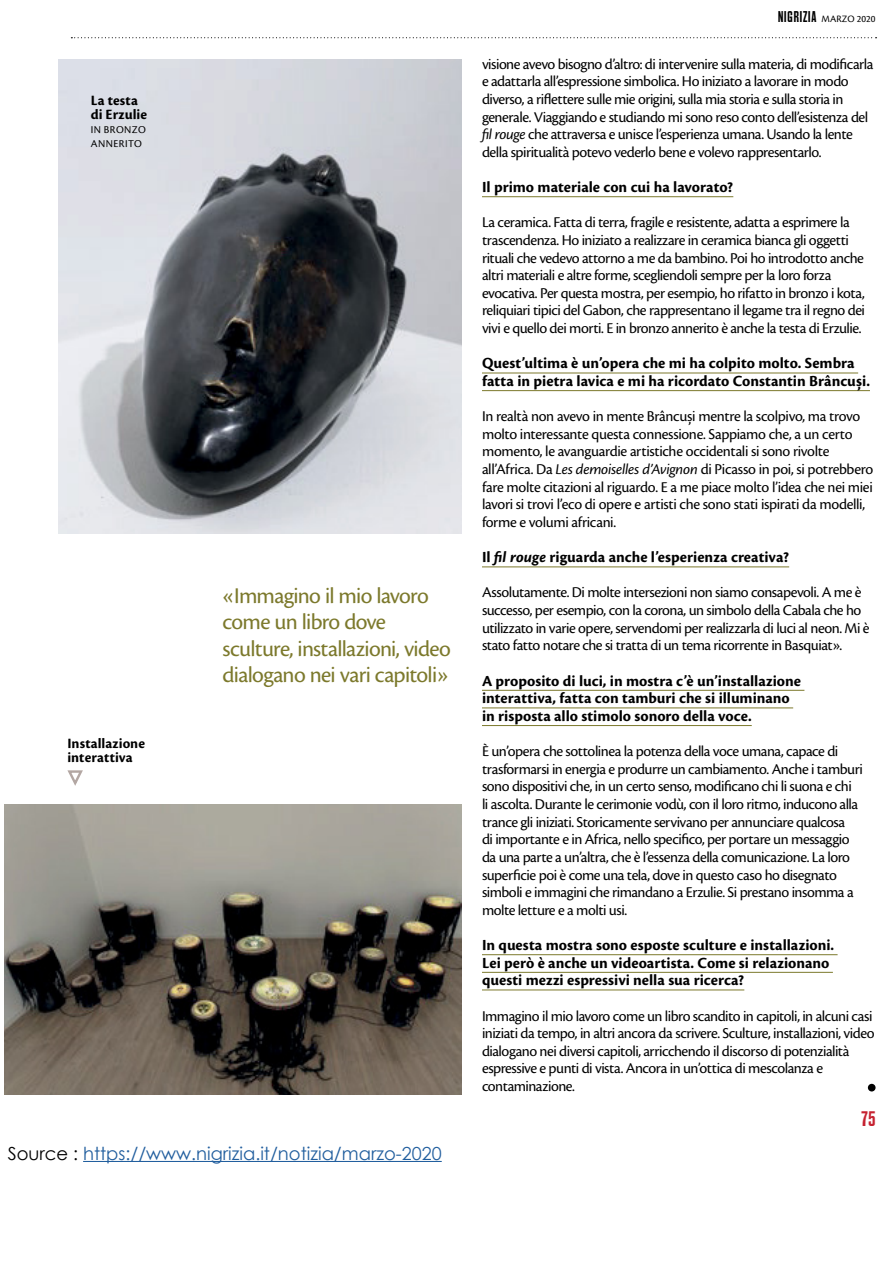
<style>
.page{position:relative;width:893px;height:1263px;background:#fff}
.page>*{position:absolute;margin:0;border:0;box-sizing:border-box;transform-origin:0 0}
.t1{font:23.4px/26.5px "Cronos Pro";letter-spacing:-.03em;color:#7c792c}
.t2{font:300 21px "A Beckett";color:#c62231}
.t3{font:18px "Century Gothic";color:#215e9e}
.t4{font:700 16.05px/17.5px "Cronos Pro";color:#000}
.t5{font:15.6px/17.7px "Cronos Pro";letter-spacing:-.03em;color:#000}
.t6{font:700 14.85px/14.1px "Cronos Pro";letter-spacing:.005em;color:#000}
.t7{font:10.95px/14.1px "Cronos Pro";color:#000}
.t8{font:10.2px "Cronos Pro";color:#000}
.s1{color:#000}
.s2{font-family:"A Beckett";font-weight:300;font-size:15.6px}
.s3{font-style:italic}
</style>
<div class="page">
<img style="left:59px;top:59px;width:403px;height:475px">
<img style="left:4px;top:804px;width:457px;height:290px">
<svg style="left:71px;top:37px;width:805px;height:1px"></svg>
<div style="left:868px;top:1084px;width:7px;height:7px;background:#000;border-radius:50%"></div>
<hr style="left:482px;top:196px;width:251px;height:1px;background:#7c792c">
<hr style="left:482px;top:373px;width:376px;height:1px;background:#7c792c">
<hr style="left:482px;top:390px;width:388px;height:1px;background:#7c792c">
<hr style="left:482px;top:566px;width:307px;height:1px;background:#7c792c">
<hr style="left:482px;top:690px;width:322px;height:1px;background:#7c792c">
<hr style="left:482px;top:707px;width:311px;height:1px;background:#7c792c">
<hr style="left:482px;top:725px;width:270px;height:1px;background:#7c792c">
<hr style="left:482px;top:954px;width:356px;height:1px;background:#7c792c">
<hr style="left:482px;top:972px;width:351px;height:1px;background:#7c792c">
<hr style="left:482px;top:989px;width:262px;height:1px;background:#7c792c">
<svg style="left:67px;top:770px;width:16px;height:16px"></svg>
<hr style="left:83px;top:1161px;width:359px;height:1px;background:#215e9e">
<p class="t6" style="left:91px;top:95px;width:58px">La testa di Erzulie</p>
<p class="t7" style="left:91px;top:123px;width:57px">IN BRONZO<br>ANNERITO</p>
<p class="t6" style="left:67px;top:738px;width:79px">Installazione interattiva</p>
<h1 class="t1" style="left:223px;top:583px;width:230px">«Immagino il mio lavoro come un libro dove sculture, installazioni, video dialogano nei vari capitoli»</h1>
<p class="t3" style="left:8px;top:1141px;width:436px"><span class="s1">Source :</span> https://www.nigrizia.it/notizia/marzo-2020</p>
<p class="t8" style="left:778px;top:13px;width:99px"><span class="s2">NIGRIZIA</span> MARZO 2020</p>
<p class="t5" style="left:482px;top:56px;width:393px">visione avevo bisogno d’altro: di intervenire sulla materia, di modificarla e adattarla all’espressione simbolica. Ho iniziato a lavorare in modo diverso, a riflettere sulle mie origini, sulla mia storia e sulla storia in generale. Viaggiando e studiando mi sono reso conto dell’esistenza del <span class="s3">fil rouge</span> che attraversa e unisce l’esperienza umana. Usando la lente della spiritualità potevo vederlo bene e volevo rappresentarlo.</p>
<p class="t4" style="left:482px;top:180px;width:253px">Il primo materiale con cui ha lavorato?</p>
<p class="t5" style="left:482px;top:214px;width:385px">La ceramica. Fatta di terra, fragile e resistente, adatta a esprimere la trascendenza. Ho iniziato a realizzare in ceramica bianca gli oggetti rituali che vedevo attorno a me da bambino. Poi ho introdotto anche altri materiali e altre forme, scegliendoli sempre per la loro forza evocativa. Per questa mostra, per esempio, ho rifatto in bronzo i kota, reliquiari tipici del Gabon, che rappresentano il legame tra il regno dei vivi e quello dei morti. E in bronzo annerito è anche la testa di Erzulie.</p>
<p class="t4" style="left:482px;top:356px;width:389px">Quest’ultima è un’opera che mi ha colpito molto. Sembra fatta in pietra lavica e mi ha ricordato Constantin Brâncuși.</p>
<p class="t5" style="left:482px;top:408px;width:393px">In realtà non avevo in mente Brâncuși mentre la scolpivo, ma trovo molto interessante questa connessione. Sappiamo che, a un certo momento, le avanguardie artistiche occidentali si sono rivolte all’Africa. Da <span class="s3">Les demoiselles d’Avignon</span> di Picasso in poi, si potrebbero fare molte citazioni al riguardo. E a me piace molto l’idea che nei miei lavori si trovi l’eco di opere e artisti che sono stati ispirati da modelli, forme e volumi africani.</p>
<p class="t4" style="left:482px;top:550px;width:309px">Il <span class="s3">fil rouge</span> riguarda anche l’esperienza creativa?</p>
<p class="t5" style="left:482px;top:584px;width:389px">Assolutamente. Di molte intersezioni non siamo consapevoli. A me è successo, per esempio, con la corona, un simbolo della Cabala che ho utilizzato in varie opere, servendomi per realizzarla di luci al neon. Mi è stato fatto notare che si tratta di un tema ricorrente in Basquiat».</p>
<p class="t4" style="left:482px;top:673px;width:321px">A proposito di luci, in mostra c’è un’installazione interattiva, fatta con tamburi che si illuminano in risposta allo stimolo sonoro della voce.</p>
<p class="t5" style="left:482px;top:743px;width:382px">È un’opera che sottolinea la potenza della voce umana, capace di trasformarsi in energia e produrre un cambiamento. Anche i tamburi sono dispositivi che, in un certo senso, modificano chi li suona e chi<br>li ascolta. Durante le cerimonie vodù, con il loro ritmo, inducono alla trance gli iniziati. Storicamente servivano per annunciare qualcosa<br>di importante e in Africa, nello specifico, per portare un messaggio da una parte a un’altra, che è l’essenza della comunicazione. La loro superficie poi è come una tela, dove in questo caso ho disegnato simboli e immagini che rimandano a Erzulie. Si prestano insomma a molte letture e a molti usi.</p>
<p class="t4" style="left:482px;top:938px;width:354px">In questa mostra sono esposte sculture e installazioni.<br>Lei però è anche un videoartista. Come si relazionano questi mezzi espressivi nella sua ricerca?</p>
<p class="t5" style="left:482px;top:1007px;width:394px">Immagino il mio lavoro come un libro scandito in capitoli, in alcuni casi iniziati da tempo, in altri ancora da scrivere. Sculture, installazioni, video dialogano nei diversi capitoli, arricchendo il discorso di potenzialità espressive e punti di vista. Ancora in un’ottica di mescolanza e contaminazione.</p>
<h2 class="t2" style="left:861px;top:1107px;width:16px">75</h2>
</div>
